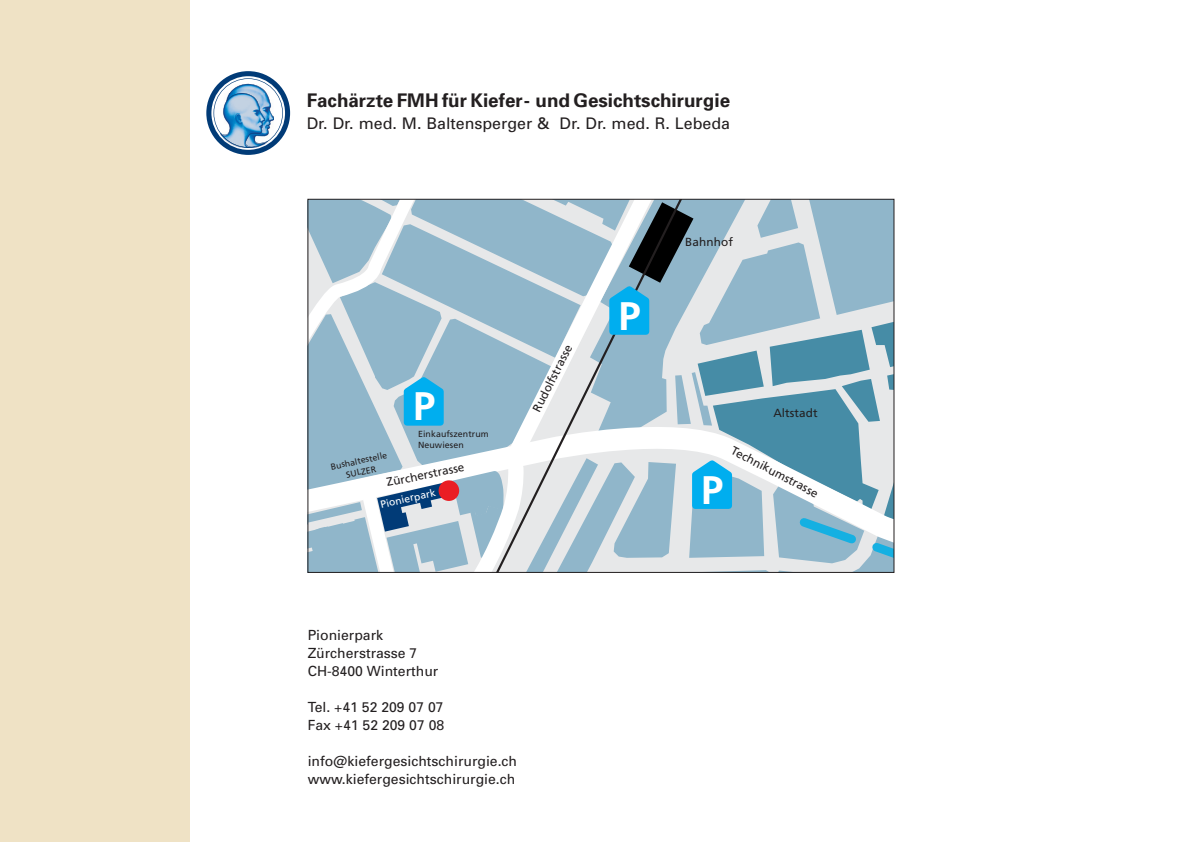
<style>
.page{position:relative;width:1191px;height:842px;background:#fff}
.page>*{position:absolute;margin:0;border:0;box-sizing:border-box;transform-origin:0 0}
.t1{font:700 39.8px "Frutiger";color:#fff}
.t2{font:700 18.8px "Univers";color:#231f20}
.t3{font:16px "Univers";color:#231f20}
.t4{font:14px/18px "Univers";color:#231f20}
.t5{font:11.8px "Frutiger";letter-spacing:.01em;color:#231f20}
.t6{font:10.2px "Frutiger";color:#fff}
.t7{font:8.8px/11px "Frutiger";letter-spacing:.01em;color:#231f20}
</style>
<div class="page">
<div style="left:0;top:0;width:189px;height:842px;background:#efe2c5"></div>
<svg style="left:310px;top:201px;width:582px;height:370px;background:#a5c3d1"></svg>
<svg style="left:206px;top:71px;width:84px;height:84px"></svg>
<h2 class="t2" style="left:307px;top:88px;width:425px">Fachärzte FMH für Kiefer- und Gesichtschirurgie</h2>
<p class="t3" style="left:307px;top:113px;width:425px">Dr. Dr. med. M. Baltensperger &amp; Dr. Dr. med. R. Lebeda</p>
<h1 class="t1" style="left:413px;top:383px;width:24px">P</h1>
<p class="t5" style="left:529px;top:408px;width:75px;rotate:-63deg">Rudolfstrasse</p>
<h1 class="t1" style="left:618px;top:292px;width:24px">P</h1>
<p class="t5" style="left:685px;top:235px;width:49px">Bahnhof</p>
<p class="t5" style="left:773px;top:406px;width:46px">Altstadt</p>
<p class="t7" style="left:418px;top:428px;width:72px">Einkaufszentrum<br>Neuwiesen</p>
<p class="t5" style="left:735px;top:443px;width:98px;rotate:28deg">Technikumstrasse</p>
<p class="t7" style="left:330px;top:461px;width:59px;text-align:center;rotate:-12deg">Bushaltestelle<br>SULZER</p>
<p class="t5" style="left:385px;top:475px;width:80px;rotate:-11deg">Zürcherstrasse</p>
<h1 class="t1" style="left:701px;top:466px;width:24px">P</h1>
<p class="t6" style="left:379px;top:499px;width:58px;rotate:-13deg">Pionierpark</p>
<p class="t4" style="left:308px;top:626px;width:132px">Pionierpark<br>Zürcherstrasse 7<br>CH-8400 Winterthur</p>
<p class="t4" style="left:308px;top:698px;width:138px">Tel. +41 52 209 07 07<br>Fax +41 52 209 07 08</p>
<p class="t4" style="left:308px;top:752px;width:211px">info@kiefergesichtschirurgie.ch www.kiefergesichtschirurgie.ch</p>
</div>
